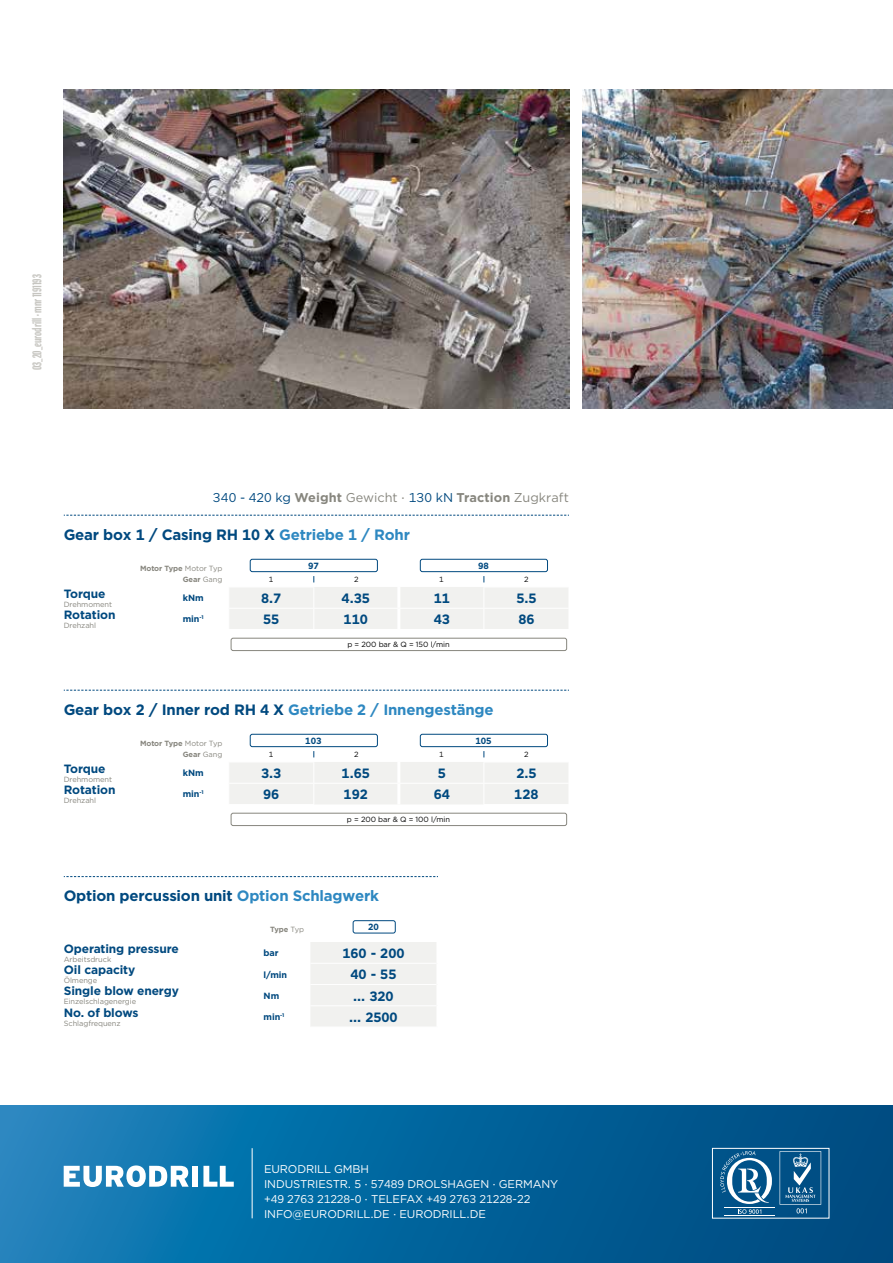
<style>
.page{position:relative;width:893px;height:1263px;background:#fff}
.page>*{position:absolute;margin:0;border:0;box-sizing:border-box;transform-origin:0 0}
.t1{font:700 15px "Gotham";letter-spacing:-.015em;color:#00497f}
.t2{font:700 15px "Gotham";letter-spacing:-.015em;color:#2e88c1}
.t3{font:700 13.5px "Gotham";color:#00497f}
.t4{font:600 13.5px "Pilot";color:#c6c5c0}
.t5{font:12.75px "Gotham";letter-spacing:.005em;color:#87867e}
.t6{font:700 12px "Gotham";letter-spacing:-.01em;color:#00497f}
.t7{font:11.25px/15px "Gotham";letter-spacing:-.01em;color:#fff}
.t8{font:700 9px "Gotham";letter-spacing:-.01em;color:#00497f}
.t9{font:7.5px "Gotham";letter-spacing:-.01em;color:#87867e}
.t10{font:700 7.5px "Gotham";letter-spacing:-.01em;color:#87867e}
.t11{font:7.5px "Gotham";letter-spacing:-.005em;color:#000}
.s1{color:#00497f}
.s2{font-weight:700}
.s3{color:#2e88c1}
.s4{font-weight:400}
</style>
<div class="page">
<svg style="left:0;top:1106px;width:893px;height:157px;background:#06659d"></svg>
<hr style="left:725px;top:1207px;width:50px;height:1px;background:#fff">
<svg style="left:720px;top:1151px;width:52px;height:63px"></svg>
<hr style="left:725px;top:1215px;width:50px;height:1px;background:#fff">
<svg style="left:780px;top:1151px;width:41px;height:62px;background:#276a97"></svg>
<div style="left:712px;top:1148px;width:117px;height:70px;border:1px solid #fff"></div>
<hr style="left:252px;top:1148px;width:1px;height:70px;background:#fff">
<div style="left:192px;top:1166px;width:6px;height:21px;background:#fff"></div>
<svg style="left:203px;top:1166px;width:31px;height:21px"></svg>
<svg style="left:64px;top:1165px;width:125px;height:22px"></svg>
<img style="left:583px;top:89px;width:310px;height:319px">
<img style="left:64px;top:89px;width:506px;height:319px">
<div style="left:311px;top:942px;width:125px;height:84px;background:#f1f1ef"></div>
<svg style="left:64px;top:876px;width:374px;height:1px"></svg>
<hr style="left:310px;top:963px;width:126px;height:1px;background:#fff">
<hr style="left:310px;top:984px;width:126px;height:1px;background:#fff">
<hr style="left:310px;top:1005px;width:126px;height:1px;background:#fff">
<div style="left:353px;top:920px;width:42px;height:13px;border:1px solid #00497f;border-radius:2px"></div>
<svg style="left:64px;top:515px;width:505px;height:1px"></svg>
<svg style="left:229px;top:576px;width:339px;height:53px"></svg>
<div style="left:250px;top:559px;width:128px;height:13px;border:1px solid #00497f;border-radius:2px"></div>
<div style="left:420px;top:559px;width:128px;height:13px;border:1px solid #00497f;border-radius:2px"></div>
<div style="left:231px;top:638px;width:336px;height:13px;border:1px solid #87867e;border-radius:2px"></div>
<svg style="left:229px;top:689px;width:340px;height:137px"></svg>
<svg style="left:64px;top:690px;width:505px;height:1px"></svg>
<hr style="left:228px;top:804px;width:86px;height:1px;background:#fff">
<svg style="left:229px;top:751px;width:340px;height:53px"></svg>
<hr style="left:483px;top:804px;width:86px;height:1px;background:#fff">
<div style="left:250px;top:734px;width:128px;height:13px;border:1px solid #00497f;border-radius:2px"></div>
<div style="left:420px;top:734px;width:128px;height:13px;border:1px solid #00497f;border-radius:2px"></div>
<div style="left:231px;top:813px;width:336px;height:13px;border:1px solid #87867e;border-radius:2px"></div>
<p class="t4" style="left:30px;top:370px;width:97px;rotate:-90deg">03_20_eurodrill · mnr 1191193</p>
<p class="t5" style="left:213px;top:490px;width:358px"><span class="s1">340 - 420 kg</span> <span class="s2">Weight</span> Gewicht · <span class="s1">130 kN</span> <span class="s2">Traction</span> Zugkraft</p>
<h1 class="t1" style="left:64px;top:525px;width:348px">Gear box 1 / Casing RH 10 X <span class="s3">Getriebe 1 / Rohr</span></h1>
<p class="t10" style="left:140px;top:563px;width:84px">Motor Type <span class="s4">Motor Typ</span></p>
<p class="t8" style="left:308px;top:560px;width:12px">97</p>
<p class="t8" style="left:478px;top:560px;width:12px">98</p>
<p class="t10" style="left:183px;top:575px;width:41px">Gear <span class="s4">Gang</span></p>
<p class="t11" style="left:269px;top:575px;width:6px">1</p>
<p class="t11" style="left:354px;top:575px;width:6px">2</p>
<p class="t11" style="left:439px;top:575px;width:6px">1</p>
<p class="t11" style="left:524px;top:575px;width:6px">2</p>
<p class="t6" style="left:64px;top:586px;width:43px">Torque</p>
<p class="t9" style="left:64px;top:599px;width:50px">Drehmoment</p>
<p class="t8" style="left:183px;top:592px;width:22px">kNm</p>
<p class="t3" style="left:261px;top:589px;width:22px">8.7</p>
<p class="t3" style="left:342px;top:589px;width:30px">4.35</p>
<p class="t3" style="left:434px;top:589px;width:18px">11</p>
<p class="t3" style="left:516px;top:589px;width:22px">5.5</p>
<p class="t6" style="left:64px;top:607px;width:53px">Rotation</p>
<p class="t9" style="left:64px;top:621px;width:34px">Drehzahl</p>
<p class="t8" style="left:183px;top:613px;width:22px">min<sup>-1</sup></p>
<p class="t3" style="left:263px;top:610px;width:18px">55</p>
<p class="t3" style="left:344px;top:611px;width:26px">110</p>
<p class="t3" style="left:434px;top:611px;width:18px">43</p>
<p class="t3" style="left:518px;top:610px;width:18px">86</p>
<p class="t11" style="left:347px;top:640px;width:104px">p = 200 bar &amp; Q = 150 l/min</p>
<h1 class="t2" style="left:64px;top:700px;width:431px"><span class="s1">Gear box 2 / Inner rod RH 4 X</span> Getriebe 2 / Innengestänge</h1>
<p class="t10" style="left:140px;top:738px;width:84px">Motor Type <span class="s4">Motor Typ</span></p>
<p class="t8" style="left:305px;top:735px;width:18px">103</p>
<p class="t8" style="left:475px;top:735px;width:18px">105</p>
<p class="t10" style="left:183px;top:750px;width:41px">Gear <span class="s4">Gang</span></p>
<p class="t11" style="left:269px;top:750px;width:6px">1</p>
<p class="t11" style="left:354px;top:750px;width:6px">2</p>
<p class="t11" style="left:439px;top:750px;width:6px">1</p>
<p class="t11" style="left:524px;top:750px;width:6px">2</p>
<p class="t6" style="left:64px;top:761px;width:43px">Torque</p>
<p class="t9" style="left:64px;top:774px;width:50px">Drehmoment</p>
<p class="t8" style="left:183px;top:767px;width:22px">kNm</p>
<p class="t3" style="left:261px;top:764px;width:22px">3.3</p>
<p class="t3" style="left:342px;top:764px;width:30px">1.65</p>
<p class="t3" style="left:438px;top:764px;width:10px">5</p>
<p class="t3" style="left:516px;top:764px;width:22px">2.5</p>
<p class="t6" style="left:64px;top:782px;width:53px">Rotation</p>
<p class="t9" style="left:64px;top:796px;width:34px">Drehzahl</p>
<p class="t8" style="left:183px;top:788px;width:22px">min<sup>-1</sup></p>
<p class="t3" style="left:263px;top:785px;width:18px">96</p>
<p class="t3" style="left:344px;top:786px;width:26px">192</p>
<p class="t3" style="left:434px;top:786px;width:18px">64</p>
<p class="t3" style="left:514px;top:785px;width:26px">128</p>
<p class="t11" style="left:347px;top:815px;width:105px">p = 200 bar &amp; Q = 100 l/min</p>
<h1 class="t1" style="left:64px;top:886px;width:317px">Option percussion unit <span class="s3">Option Schlagwerk</span></h1>
<p class="t10" style="left:270px;top:924px;width:35px">Type <span class="s4">Typ</span></p>
<p class="t8" style="left:368px;top:921px;width:12px">20</p>
<p class="t6" style="left:64px;top:941px;width:117px">Operating pressure</p>
<p class="t9" style="left:64px;top:954px;width:49px">Arbeitsdruck</p>
<p class="t8" style="left:264px;top:947px;width:16px">bar</p>
<p class="t3" style="left:342px;top:944px;width:64px">160 - 200</p>
<p class="t6" style="left:64px;top:962px;width:73px">Oil capacity</p>
<p class="t9" style="left:64px;top:976px;width:35px">Ölmenge</p>
<p class="t8" style="left:264px;top:968px;width:25px">l/min</p>
<p class="t3" style="left:350px;top:965px;width:48px">40 - 55</p>
<p class="t6" style="left:64px;top:983px;width:117px">Single blow energy</p>
<p class="t9" style="left:64px;top:997px;width:74px">Einzelschlagenergie</p>
<p class="t8" style="left:264px;top:989px;width:17px">Nm</p>
<p class="t3" style="left:353px;top:987px;width:42px">... 320</p>
<p class="t6" style="left:64px;top:1004px;width:76px">No. of blows</p>
<p class="t9" style="left:64px;top:1018px;width:58px">Schlagfrequenz</p>
<p class="t8" style="left:264px;top:1011px;width:22px">min<sup>-1</sup></p>
<p class="t3" style="left:349px;top:1008px;width:50px">... 2500</p>
<p class="t7" style="left:264px;top:1161px;width:296px">EURODRILL GMBH<br>INDUSTRIESTR. 5 · 57489 DROLSHAGEN · GERMANY +49 2763 21228-0 · TELEFAX +49 2763 21228-22<br>INFO@EURODRILL.DE · EURODRILL.DE</p>
</div>
